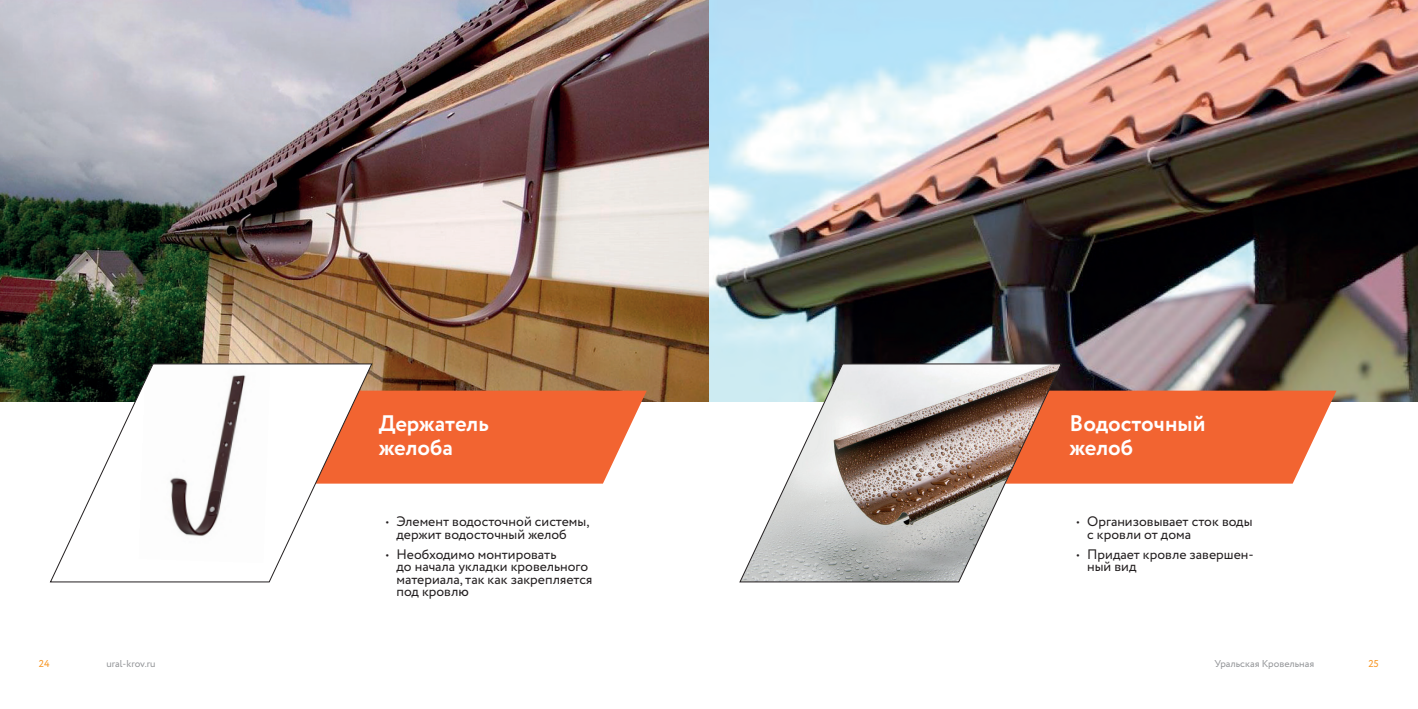
<style>
.page{position:relative;width:1418px;height:709px;background:#fff}
.page>*{position:absolute;margin:0;border:0;box-sizing:border-box;transform-origin:0 0}
.t1{font:700 22.5px/23.8px "Circe";color:#fff}
.t2{font:13.75px/12.5px "Circe";color:#231f20}
.t3{font:10px "Circe";color:#939598}
.t4{font:10px "Circe";color:#f7931d}
</style>
<div class="page">
<img style="left:0;top:0;width:1417px;height:401px">
<svg style="left:1061px;top:390px;width:275px;height:93px;background:#f16f40"></svg>
<img style="left:739px;top:363px;width:322px;height:219px">
<svg style="left:372px;top:390px;width:274px;height:93px;background:#f26f40"></svg>
<svg style="left:50px;top:363px;width:322px;height:219px"></svg>
<h1 class="t1" style="left:379px;top:413px;width:112px">Держатель желоба</h1>
<p class="t2" style="left:396px;top:516px;width:194px;text-indent:-11px">• Элемент водосточной системы, держит водосточный желоб</p>
<p class="t2" style="left:396px;top:548px;width:198px;text-indent:-11px">• Необходимо монтировать<br>до начала укладки кровельного материала, так как закрепляется под кровлю</p>
<h1 class="t1" style="left:1069px;top:413px;width:137px">Водосточный желоб</h1>
<p class="t2" style="left:1087px;top:516px;width:167px;text-indent:-11px">• Организовывает сток воды с кровли от дома</p>
<p class="t2" style="left:1087px;top:548px;width:168px;text-indent:-11px">• Придает кровле завершен&shy;ный вид</p>
<p class="t4" style="left:39px;top:657px;width:12px">24</p>
<p class="t3" style="left:106px;top:657px;width:51px">ural-krov.ru</p>
<p class="t3" style="left:1214px;top:657px;width:101px">Уральская Кровельная</p>
<p class="t4" style="left:1368px;top:657px;width:12px">25</p>
</div>
